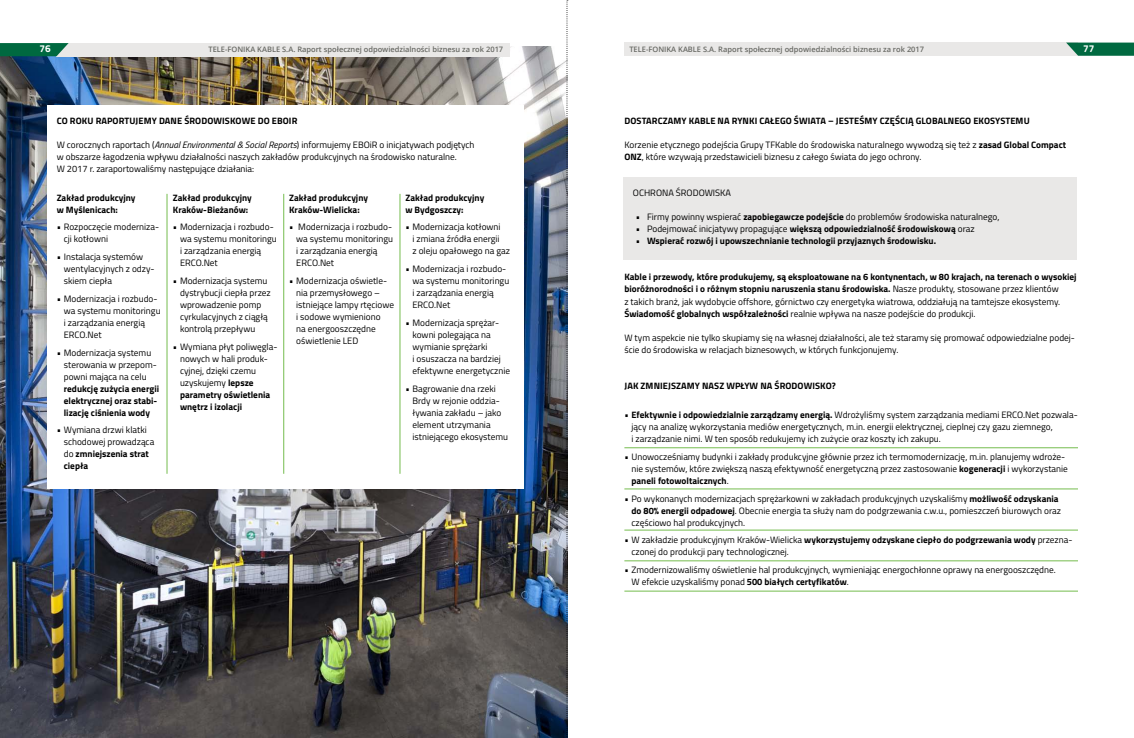
<style>
.page{position:relative;width:1134px;height:738px;background:#fff}
.page>*{position:absolute;margin:0;border:0;box-sizing:border-box;transform-origin:0 0}
.t1{font:700 10px "Titillium";color:#fff}
.t2{font:9.2px/12px "Titillium";color:#000}
.t3{font:700 9.2px/12px "Titillium";color:#000}
.t4{font:600 7.5px "Open Sans";color:#676863}
.s1{font-style:italic}
.s2{font-weight:700}
.s3{font-weight:400}
</style>
<div class="page">
<div style="left:624px;top:177px;width:453px;height:82px;background:#e9e8e7"></div>
<img style="left:0;top:46px;width:566px;height:691px">
<div style="left:47px;top:105px;width:477px;height:383px;background:#fff"></div>
<hr style="left:167px;top:194px;width:1px;height:279px;background:#75bc4e">
<hr style="left:283px;top:194px;width:1px;height:279px;background:#75bc4e">
<hr style="left:400px;top:194px;width:1px;height:279px;background:#75bc4e">
<hr style="left:624px;top:447px;width:454px;height:1px;background:#75bc4e">
<hr style="left:624px;top:488px;width:454px;height:1px;background:#75bc4e">
<hr style="left:624px;top:529px;width:454px;height:1px;background:#75bc4e">
<hr style="left:624px;top:560px;width:454px;height:1px;background:#75bc4e">
<hr style="left:624px;top:590px;width:454px;height:1px;background:#75bc4e">
<div style="left:624px;top:43px;width:454px;height:13px;background:#e9e8e7"></div>
<div style="left:57px;top:43px;width:453px;height:13px;background:#e9e8e7"></div>
<svg style="left:1066px;top:43px;width:68px;height:13px"></svg>
<svg style="left:0;top:43px;width:69px;height:13px"></svg>
<svg style="left:566px;top:0;width:2px;height:738px"></svg>
<p class="t1" style="left:40px;top:41px;width:13px">76</p>
<p class="t4" style="left:208px;top:44px;width:296px">TELE-FONIKA KABLE S.A. Raport społecznej odpowiedzialności biznesu za rok 2017</p>
<p class="t4" style="left:629px;top:44px;width:296px">TELE-FONIKA KABLE S.A. Raport społecznej odpowiedzialności biznesu za rok 2017</p>
<p class="t1" style="left:1083px;top:41px;width:13px">77</p>
<p class="t3" style="left:57px;top:114px;width:20px">Co roku</p>
<p class="t3" style="left:96px;top:114px;width:7px">raportujem</p>
<p class="t3" style="left:152px;top:114px;width:14px">y dane</p>
<p class="t3" style="left:184px;top:114px;width:13px">środowiskowe</p>
<p class="t3" style="left:258px;top:114px;width:41px">do EBOiR</p>
<p class="t2" style="left:57px;top:138px;width:419px">W corocznych raportach (<span class="s1">Annual Environmental &amp; Social Reports</span>) informujemy EBOiR o inicjatywach podjętych w obszarze łagodzenia wpływu działalności naszych zakładów produkcyjnych na środowisko naturalne.<br>W 2017 r. zaraportowaliśmy następujące działania:</p>
<p class="t3" style="left:57px;top:191px;width:80px">Zakład produkcyjny w Myślenicach:</p>
<p class="t2" style="left:64px;top:220px;width:97px;text-indent:-7px">• Rozpoczęcie moderniza&shy;cji kotłowni</p>
<p class="t2" style="left:64px;top:250px;width:92px;text-indent:-7px">• Instalacja systemów wentylacyjnych z odzy&shy;skiem ciepła</p>
<p class="t2" style="left:64px;top:292px;width:98px;text-indent:-7px">• Modernizacja i rozbudo&shy;wa systemu monitoringu i zarządzania energią<br>ERCO.Net</p>
<p class="t2" style="left:64px;top:345px;width:95px;text-indent:-7px">• Modernizacja systemu sterowania w przepom&shy;powni mająca na celu</p>
<p class="t3" style="left:64px;top:381px;width:97px">redukcję zużycia energii elektrycznej oraz stabi&shy;lizację ciśnienia wody</p>
<p class="t2" style="left:64px;top:423px;width:92px;text-indent:-7px">• Wymiana drzwi klatki schodowej prowadząca do <span class="s2">zmniejszenia strat ciepła</span></p>
<p class="t3" style="left:173px;top:191px;width:80px">Zakład produkcyjny<br>Kraków-Bieżanów:</p>
<p class="t2" style="left:180px;top:220px;width:98px;text-indent:-7px">• Modernizacja i rozbudo&shy;wa systemu monitoringu i zarządzania energią<br>ERCO.Net</p>
<p class="t2" style="left:180px;top:274px;width:92px;text-indent:-7px">• Modernizacja systemu dystrybucji ciepła przez wprowadzenie pomp cyrkulacyjnych z ciągłą kontrolą przepływu</p>
<p class="t2" style="left:180px;top:340px;width:99px;text-indent:-7px">• Wymiana płyt poliwęgla&shy;nowych w hali produk&shy;cyjnej, dzięki czemu uzyskujemy <span class="s2">lepsze parametry oświetlenia wnętrz i izolacji</span></p>
<p class="t3" style="left:289px;top:191px;width:80px">Zakład produkcyjny<br>Kraków-Wielicka:</p>
<p class="t2" style="left:296px;top:220px;width:98px;text-indent:-7px">• Modernizacja i rozbudo&shy;wa systemu monitoringu i zarządzania energią<br>ERCO.Net</p>
<p class="t2" style="left:296px;top:274px;width:99px;text-indent:-7px">• Modernizacja oświetle&shy;nia przemysłowego – istniejące lampy rtęciowe i sodowe wymieniono<br>na energooszczędne oświetlenie LED</p>
<p class="t3" style="left:405px;top:191px;width:80px">Zakład produkcyjny w Bydgoszczy:</p>
<p class="t2" style="left:412px;top:220px;width:99px;text-indent:-7px">• Modernizacja kotłowni<br>i zmiana źródła energii<br>z oleju opałowego na gaz</p>
<p class="t2" style="left:412px;top:262px;width:98px;text-indent:-7px">• Modernizacja i rozbudo&shy;wa systemu monitoringu i zarządzania energią<br>ERCO.Net</p>
<p class="t2" style="left:412px;top:316px;width:99px;text-indent:-7px">• Modernizacja sprężar&shy;kowni polegająca na wymianie sprężarki<br>i osuszacza na bardziej efektywne energetycznie</p>
<p class="t2" style="left:412px;top:381px;width:97px;text-indent:-7px">• Bagrowanie dna rzeki<br>Brdy w rejonie oddzia&shy;ływania zakładu – jako element utrzymania istniejącego ekosystemu</p>
<p class="t3" style="left:624px;top:114px;width:13px">Dostarczam</p>
<p class="t3" style="left:682px;top:114px;width:14px">y kable</p>
<p class="t3" style="left:718px;top:114px;width:31px">na rynki</p>
<p class="t3" style="left:759px;top:114px;width:22px">całego</p>
<p class="t3" style="left:794px;top:114px;width:12px">świata</p>
<p class="t3" style="left:828px;top:114px;width:14px">– jeste</p>
<p class="t3" style="left:859px;top:114px;width:63px">śmy częścią globalnego</p>
<p class="t3" style="left:973px;top:114px;width:7px">ekos</p>
<p class="t3" style="left:995px;top:114px;width:12px">ystemu</p>
<p class="t2" style="left:624px;top:138px;width:443px">Korzenie etycznego podejścia Grupy TFKable do środowiska naturalnego wywodzą się też z <span class="s2">zasad Global Compact<br>ONZ</span>, które wzywają przedstawicieli biznesu z całego świata do jego ochrony.</p>
<p class="t2" style="left:633px;top:186px;width:100px">OCHRONA ŚRODOWISKA</p>
<p class="t2" style="left:636px;top:210px;width:365px">• Firmy powinny wspierać <span class="s2">zapobiegawcze podejście</span> do problemów środowiska naturalnego,</p>
<p class="t2" style="left:636px;top:222px;width:340px">• Podejmować inicjatywy propagujące <span class="s2">większą odpowiedzialność środowiskową</span> oraz</p>
<p class="t3" style="left:636px;top:234px;width:302px"><span class="s3">•</span> Wspierać rozwój i upowszechnianie technologii przyjaznych środowisku.</p>
<p class="t3" style="left:624px;top:270px;width:454px">Kable i przewody, które produkujemy, są eksploatowane na 6 kontynentach, w 80 krajach, na terenach o wysokiej bioróżnorodności i o różnym stopniu naruszenia stanu środowiska. <span class="s3">Nasze produkty, stosowane przez klientów<br>z takich branż, jak wydobycie offshore, górnictwo czy energetyka wiatrowa, oddziałują na tamtejsze ekosystemy.<br></span>Świadomość globalnych współzależności <span class="s3">realnie wpływa na nasze podejście do produkcji.</span></p>
<p class="t2" style="left:624px;top:330px;width:452px">W tym aspekcie nie tylko skupiamy się na własnej działalności, ale też staramy się promować odpowiedzialne podej&shy;ście do środowiska w relacjach biznesowych, w których funkcjonujemy.</p>
<p class="t3" style="left:624px;top:378px;width:23px">Jak zmniejszam</p>
<p class="t3" style="left:695px;top:378px;width:14px">y nasz</p>
<p class="t3" style="left:726px;top:378px;width:60px">wpływ na środowisko</p>
<p class="t3" style="left:832px;top:378px;width:6px">?</p>
<p class="t2" style="left:631px;top:408px;width:448px;text-indent:-7px">• <span class="s2">Efektywnie i odpowiedzialnie zarządzamy energią.</span> Wdrożyliśmy system zarządzania mediami ERCO.Net pozwala&shy;jący na analizę wykorzystania mediów energetycznych, m.in. energii elektrycznej, cieplnej czy gazu ziemnego,<br>i zarządzanie nimi. W ten sposób redukujemy ich zużycie oraz koszty ich zakupu.</p>
<p class="t2" style="left:631px;top:450px;width:438px;text-indent:-7px">• Unowocześniamy budynki i zakłady produkcyjne głównie przez ich termomodernizację, m.in. planujemy wdroże&shy;nie systemów, które zwiększą naszą efektywność energetyczną przez zastosowanie <span class="s2">kogeneracji</span> i wykorzystanie <span class="s2">paneli fotowoltaicznych</span>.</p>
<p class="t2" style="left:631px;top:491px;width:431px;text-indent:-7px">• Po wykonanych modernizacjach sprężarkowni w zakładach produkcyjnych uzyskaliśmy <span class="s2">możliwość odzyskania do 80% energii odpadowej</span>. Obecnie energia ta służy nam do podgrzewania c.w.u., pomieszczeń biurowych oraz częściowo hal produkcyjnych.</p>
<p class="t2" style="left:631px;top:533px;width:442px;text-indent:-7px">• W zakładzie produkcyjnym Kraków-Wielicka <span class="s2">wykorzystujemy odzyskane ciepło do podgrzewania wody</span> przezna&shy;czonej do produkcji pary technologicznej.</p>
<p class="t2" style="left:631px;top:563px;width:426px;text-indent:-7px">• Zmodernizowaliśmy oświetlenie hal produkcyjnych, wymieniając energochłonne oprawy na energooszczędne.<br>W efekcie uzyskaliśmy ponad <span class="s2">500 białych certyfikatów</span>.</p>
</div>
